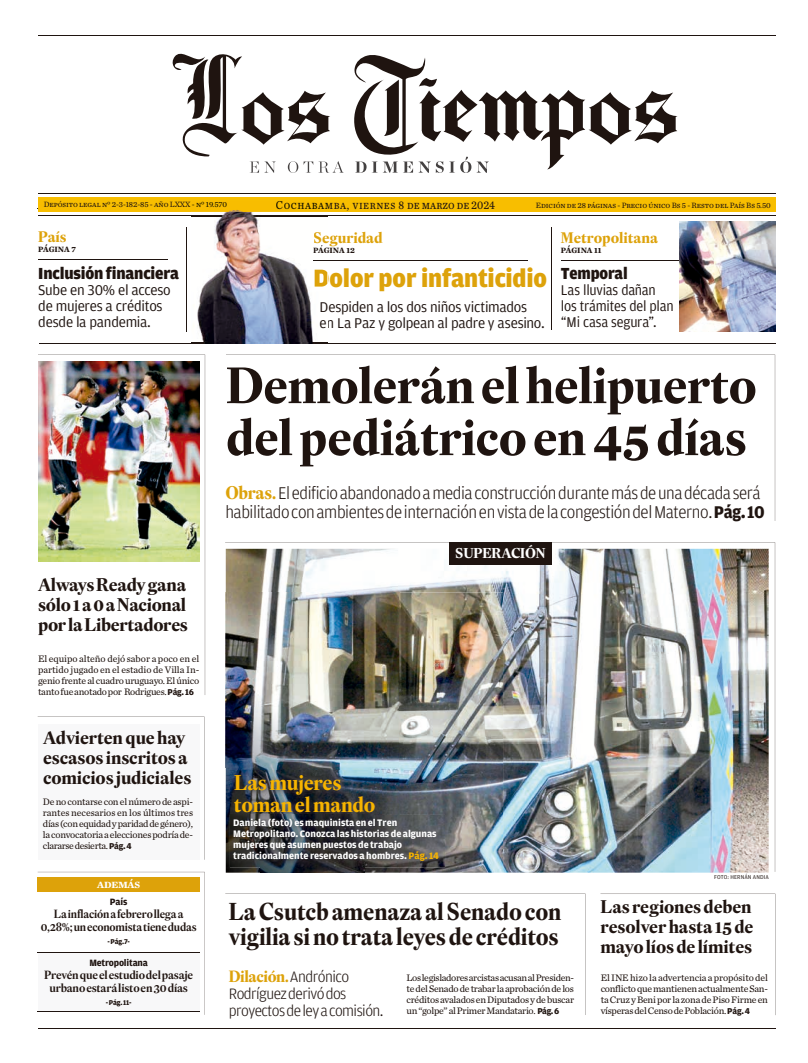
<style>
.page{position:relative;width:808px;height:1063px;background:#fff}
.page>*{position:absolute;margin:0;border:0;box-sizing:border-box;transform-origin:0 0}
.t1{font:700 50px/52px "Eudald Headline";letter-spacing:-.01em;color:#1f1410}
.t2{font:900 26px "Amplitude";letter-spacing:-.01em;color:#dda20a}
.t3{font:700 24px/25px "Eudald Headline";letter-spacing:-.01em;color:#1f1410;scale:.95 1}
.t4{font:700 21px/22px "Eudald Headline";letter-spacing:-.015em;color:#f7b400}
.t5{font:700 18px/20px "Eudald Headline";letter-spacing:-.01em;color:#1f1410;text-align:justify}
.t6{font:300 18px/19px "Amplitude";letter-spacing:-.025em;color:#1f1410;scale:.96 1}
.t7{font:900 17px "Amplitude";letter-spacing:-.01em;color:#1f1410}
.t8{font:900 17px "Amplitude";letter-spacing:-.01em;color:#1f1410;scale:.95 1}
.t9{font:300 16px/17px "Amplitude";letter-spacing:-.035em;color:#1f1410}
.t10{font:700 16px "Eudald Headline";letter-spacing:-.03em;color:#dda20a}
.t11{font:15px/16px "Amplitude";letter-spacing:-.015em;color:#1f1410}
.t12{font:15px/16px "Amplitude";letter-spacing:-.015em;color:#1f1410;scale:.95 1}
.t13{font:700 15px "Eudald Headline";letter-spacing:-.005em;color:#dda20a}
.t14{font:700 14px "Eudald Headline";letter-spacing:-.02em;color:#fff}
.t15{font:12px "Chronicle Text G2";letter-spacing:.125em;color:#1f1410;scale:.9 1}
.t16{font:600 11.7px/13px "Eudald Headline";letter-spacing:-.02em;color:#1f1410;text-align:center}
.t17{font:700 10px/11px "Amplitude";letter-spacing:-.005em;color:#fff}
.t18{font:9.8px/11px "Chronicle Text G2";letter-spacing:-.03em;color:#1f1410;text-align:justify}
.t19{font:700 9.7px "Amplitude";letter-spacing:-.02em;color:#1f1410}
.t20{font:700 9.4px "Chronicle Text G1";letter-spacing:-.025em;color:#fff;scale:1.06 1}
.t21{font:8px "Chronicle Text G2";letter-spacing:-.01em;color:#1f1410}
.t22{font:700 8px "Chronicle Text G1";letter-spacing:-.005em;color:#1f1410}
.t23{font:700 7.4px "Amplitude";letter-spacing:-.02em;color:#1f1410}
.t24{font:6px "Amplitude";letter-spacing:.015em;color:#1f1410}
.s1{color:#0f0e00}
.s2{font-family:"Amplitude";font-weight:700;font-size:9px}
.s3{color:#dda30e}
.s4{font-family:"Eudald Headline";font-weight:700;color:#dda20a}
.s5{font-weight:700}
.s6{color:#f7b400}
.s7{font-family:"Chronicle Text G1"}
.s8{font-family:"Amplitude";font-weight:300;color:#1f1410}
</style>
<div class="page">
<svg style="left:38px;top:355px;width:167px;height:340px"></svg>
<hr style="left:39px;top:1028px;width:737px;height:1px;background:#1f1410">
<hr style="left:551px;top:227px;width:1px;height:103px;background:#1f1410">
<hr style="left:313px;top:260px;width:214px;height:1px;background:#1f1410">
<hr style="left:39px;top:343px;width:736px;height:1px;background:#1f1410">
<svg style="left:38px;top:872px;width:167px;height:143px"></svg>
<hr style="left:38px;top:952px;width:162px;height:1px;background:#1f1410">
<hr style="left:38px;top:1011px;width:162px;height:1px;background:#1f1410">
<img style="left:38px;top:362px;width:161px;height:200px">
<div style="left:38px;top:724px;width:162px;height:136px;background:#f8f8f9"></div>
<hr style="left:561px;top:260px;width:145px;height:1px;background:#1f1410">
<img style="left:225px;top:542px;width:550px;height:330px">
<img style="left:226px;top:592px;width:173px;height:211px">
<img style="left:399px;top:592px;width:104px;height:281px">
<img style="left:226px;top:803px;width:34px;height:70px">
<img style="left:365px;top:803px;width:34px;height:70px">
<img style="left:260px;top:868px;width:105px;height:5px">
<img style="left:231px;top:771px;width:151px;height:44px">
<img style="left:230px;top:815px;width:215px;height:53px">
<hr style="left:187px;top:228px;width:1px;height:104px;background:#1f1410">
<hr style="left:38px;top:259px;width:129px;height:1px;background:#1f1410">
<div style="left:38px;top:197px;width:737px;height:15px;background:#f8be00"></div>
<hr style="left:38px;top:193px;width:737px;height:1px;background:#1f1410">
<hr style="left:38px;top:216px;width:737px;height:1px;background:#1f1410">
<hr style="left:38px;top:35px;width:737px;height:1px;background:#1f1410">
<svg style="left:172px;top:53px;width:505px;height:120px"></svg>
<img style="left:191px;top:210px;width:136px;height:134px">
<img style="left:313px;top:245px;width:14px;height:8px">
<svg style="left:314px;top:232px;width:13px;height:14px"></svg>
<svg style="left:320px;top:301px;width:7px;height:29px"></svg>
<svg style="left:313px;top:260px;width:14px;height:1px"></svg>
<img style="left:315px;top:267px;width:12px;height:24px">
<img style="left:315px;top:270px;width:12px;height:17px">
<img style="left:191px;top:216px;width:136px;height:1px">
<img style="left:680px;top:222px;width:95px;height:110px">
<p class="t21" style="left:44px;top:199px;width:185px">Depósito legal nº 2-3-182-85 - año LXXX <span class="s1">- nº 19.570</span></p>
<p class="t15" style="left:276px;top:196px;width:245px"><span class="s1">Cochabam</span>ba, viernes 8 de marzo de 2024</p>
<p class="t21" style="left:536px;top:199px;width:236px">Edición de 28 páginas - Precio único Bs 5 - Resto del País Bs 5.50</p>
<h3 class="t13" style="left:38px;top:226px;width:30px">País</h3>
<p class="t22" style="left:38px;top:243px;width:39px">PÁGINA 7</p>
<h3 class="t7" style="left:38px;top:263px;width:142px">Inclusión financiera</h3>
<h3 class="t11" style="left:38px;top:282px;width:134px">Sube en 30% el acceso de mujeres a créditos desde la pandemia.</h3>
<h3 class="t5" style="left:38px;top:574px;width:152px">Always Ready gana sólo 1 a 0 a Nacional por la Libertadores</h3>
<p class="t18" style="left:38px;top:653px;width:163px">El equipo alteño dejó sabor a poco en el partido jugado en el estadio de Villa In&shy;genio frente al cuadro uruguayo. El único tanto fue anotado por Rodrigues.<span class="s2">Pág. 16</span></p>
<h3 class="t5" style="left:43px;top:728px;width:150px;text-align:left">Advierten que hay escasos inscritos a comicios judiciales</h3>
<p class="t18" style="left:43px;top:796px;width:152px">De no contarse con el número de aspi&shy;rantes necesarios en los últimos tres días (con equidad y paridad de género), la convocatoria a elecciones podría de&shy;clararse desierta.<span class="s2">Pág.4</span></p>
<p class="t20" style="left:97px;top:877px;width:42px">ADEMÁS</p>
<p class="t19" style="left:110px;top:896px;width:19px">País</p>
<p class="t16" style="left:41px;top:907px;width:157px">La inflación a febrero llega a<br>0,28%; un economista tiene dudas</p>
<p class="t23" style="left:107px;top:938px;width:24px">- Pág.7-</p>
<p class="t19" style="left:90px;top:957px;width:60px">Metropolitana</p>
<p class="t16" style="left:44px;top:968px;width:151px">Prevén que el estudio del pasaje urbano estará listo en 30 días</p>
<p class="t23" style="left:106px;top:999px;width:27px">- Pág. 11-</p>
<h3 class="t13" style="left:313px;top:227px;width:71px"><span class="s3">Se</span>guridad</h3>
<p class="t22" style="left:313px;top:244px;width:43px">PÁGINA 12</p>
<h2 class="t2" style="left:313px;top:263px;width:235px">Dolor por infanticidio</h2>
<h3 class="t11" style="left:320px;top:299px;width:227px">Despiden a los dos niños victimados en La Paz y golpean al padre y asesino.</h3>
<h3 class="t13" style="left:561px;top:227px;width:99px">Metropolitana</h3>
<p class="t22" style="left:561px;top:244px;width:42px">PÁGINA 11</p>
<h3 class="t8" style="left:561px;top:264px;width:72px">Temporal</h3>
<h3 class="t12" style="left:561px;top:283px;width:120px">Las lluvias dañan los trámites del plan “Mi casa segura”.</h3>
<h1 class="t1" style="left:226px;top:359px;width:532px">Demolerán el helipuerto del pediátrico en 45 días</h1>
<h3 class="t6" style="left:225px;top:483px;width:563px"><span class="s4">Obras.</span> El edificio abandonado a media construcción durante más de una década será habilitado con ambientes de internación en vista de la congestión del Materno.<span class="s5">Pág. 10</span></h3>
<h3 class="t14" style="left:455px;top:544px;width:92px">SUPERACIÓN</h3>
<h3 class="t4" style="left:234px;top:771px;width:143px">Las mujeres toman el mando</h3>
<p class="t17" style="left:233px;top:818px;width:207px">Daniela (foto) es maquinista en el Tren Metropolitano. Conozca las historias de algunas mujeres que asumen puestos de trabajo tradicionalmente reservados a hombres. <span class="s6">Pág. 14</span></p>
<h3 class="t3" style="left:229px;top:899px;width:352px">La Csutcb amenaza al Senado con vigilia si no trata leyes de créditos</h3>
<p class="t18" style="left:406px;top:972px;width:169px">Los legisladores arcistas acusan al Presiden&shy;te del Senado de trabar la aprobación de los créditos avalados en Diputados y de buscar un “golpe” al Primer Mandatario<span class="s7">.</span> <span class="s2">Pág.6</span></p>
<h3 class="t10" style="left:229px;top:965px;width:122px">Dilación. <span class="s8">Andrónico</span></h3>
<h3 class="t9" style="left:229px;top:985px;width:156px">Rodríguez derivó dos proyectos de ley a comisión.</h3>
<p class="t24" style="left:714px;top:873px;width:56px">FOTO: HERNÁN ANDIA</p>
<h3 class="t5" style="left:600px;top:897px;width:155px">Las regiones deben resolver hasta 15 de mayolíos de límites</h3>
<p class="t18" style="left:601px;top:972px;width:169px">El INE hizo la advertencia a propósito del conflicto que mantienen actualmente San&shy;ta Cruz y Beni por la zona de Piso Firme en vísperas del Censo de Población.<span class="s2">Pág.4</span></p>
</div>
